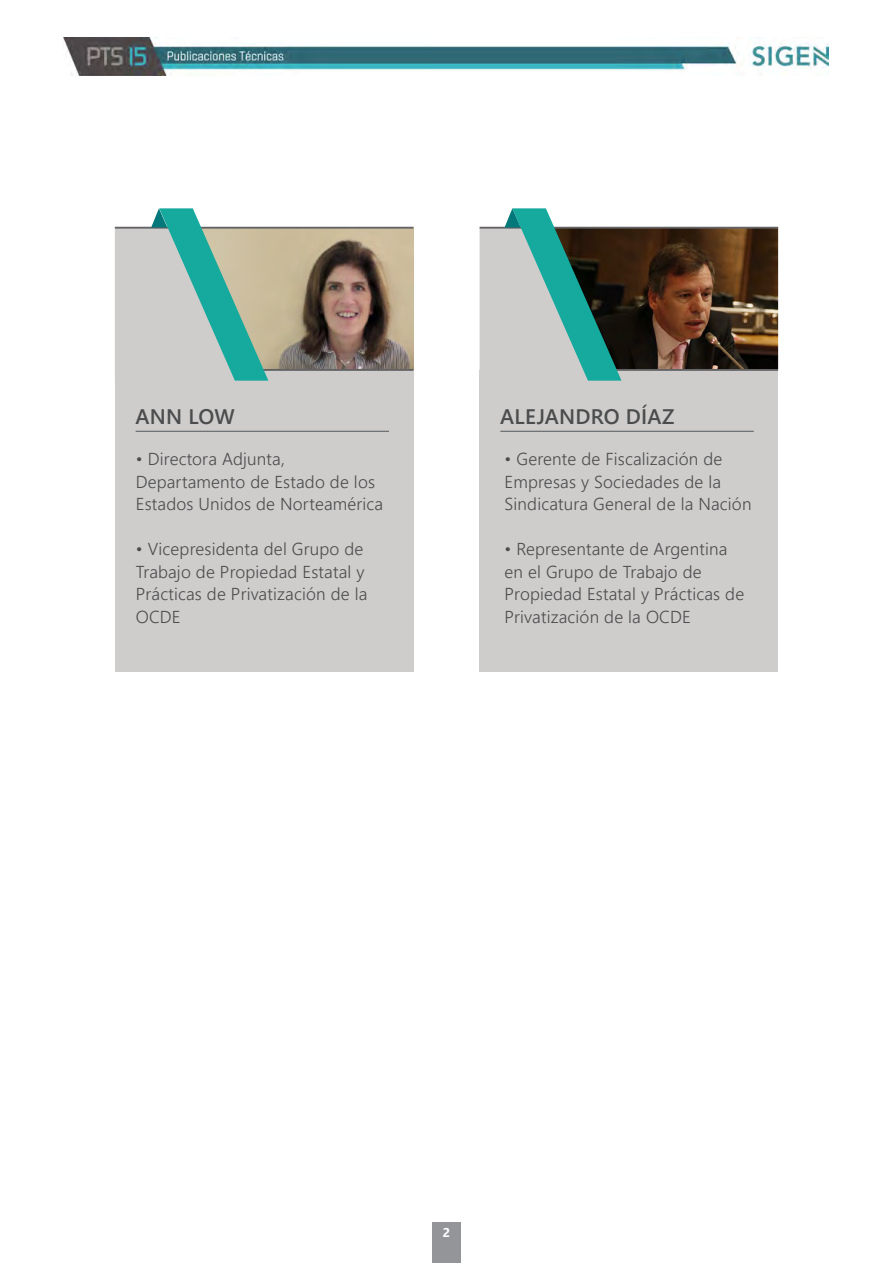
<style>
.page{position:relative;width:893px;height:1263px;background:#fff}
.page>*{position:absolute;margin:0;border:0;box-sizing:border-box;transform-origin:0 0}
.t1{font:600 21px "Segoe UI";letter-spacing:.01em;color:#4b4c4d}
.t2{font:300 17.25px/22.5px "Segoe UI";letter-spacing:.01em;color:#4b4c4d}
.t3{font:700 12.75px "Segoe UI";color:#fff}
</style>
<div class="page">
<div style="left:432px;top:1222px;width:29px;height:41px;background:#939598"></div>
<img style="left:64px;top:38px;width:764px;height:37px">
<img style="left:268px;top:229px;width:145px;height:140px">
<div style="left:115px;top:371px;width:298px;height:301px;background:#cfcdcc"></div>
<div style="left:480px;top:371px;width:298px;height:301px;background:#cfcdcc"></div>
<img style="left:621px;top:229px;width:157px;height:140px">
<hr style="left:136px;top:431px;width:253px;height:1px;background:#57585a">
<hr style="left:500px;top:431px;width:254px;height:1px;background:#57585a">
<hr style="left:115px;top:227px;width:298px;height:2px;background:#636366">
<hr style="left:480px;top:227px;width:298px;height:2px;background:#636366">
<hr style="left:237px;top:369px;width:176px;height:2px;background:#636366">
<hr style="left:590px;top:369px;width:188px;height:2px;background:#636366">
<svg style="left:115px;top:208px;width:153px;height:173px;background:#a7c5bc"></svg>
<svg style="left:480px;top:208px;width:141px;height:173px;background:#81a29c"></svg>
<p class="t1" style="left:136px;top:400px;width:101px">ANN LOW</p>
<p class="t1" style="left:500px;top:400px;width:176px">ALEJANDRO DÍAZ</p>
<p class="t2" style="left:505px;top:447px;width:248px">• Gerente de Fiscalización de<br>Empresas y Sociedades de la<br>Sindicatura General de la Nación</p>
<p class="t2" style="left:505px;top:537px;width:241px">• Representante de Argentina en el Grupo de Trabajo de<br>Propiedad Estatal y Prácticas de<br>Privatización de la OCDE</p>
<p class="t2" style="left:136px;top:447px;width:249px">• Directora Adjunta,<br>Departamento de Estado de los<br>Estados Unidos de Norteamérica</p>
<p class="t2" style="left:136px;top:537px;width:233px">• Vicepresidenta del Grupo de<br>Trabajo de Propiedad Estatal y<br>Prácticas de Privatización de la<br>OCDE</p>
<p class="t3" style="left:443px;top:1222px;width:9px">2</p>
</div>
